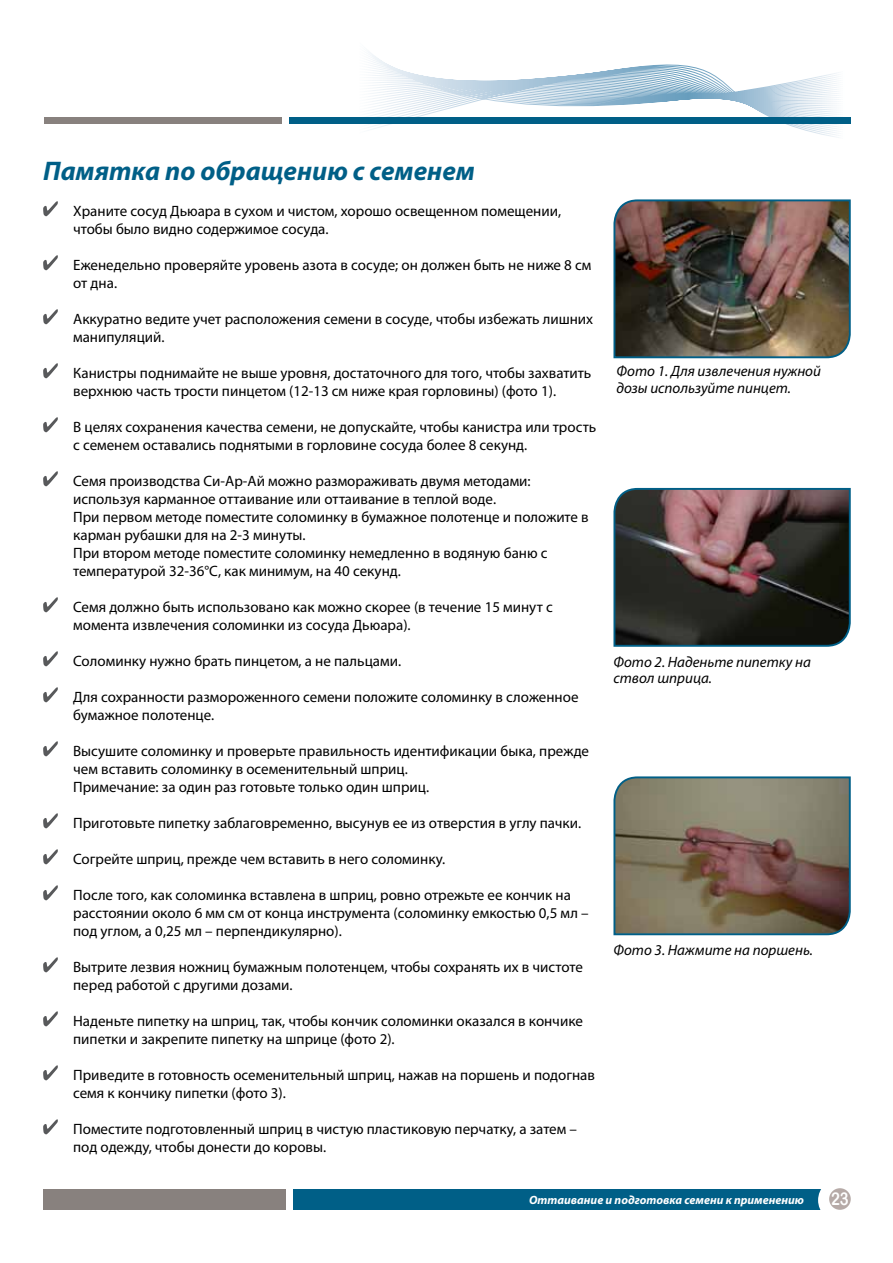
<style>
.page{position:relative;width:893px;height:1263px;background:#fff}
.page>*{position:absolute;margin:0;border:0;box-sizing:border-box;transform-origin:0 0}
.t1{font:italic 700 27px "Myriad Pro";color:#005f87}
.t2{font:17.7px "Arial Rounded MT Bold";color:#fff;scale:.85 1}
.t3{font:15px/18px "Myriad Pro";color:#000}
.t4{font:italic 15px/16.5px "Myriad Pro";color:#000}
.t5{font:italic 700 12px "Myriad Pro";color:#fff}
</style>
<div class="page">
<svg style="left:43px;top:201px;width:15px;height:15px"></svg>
<svg style="left:43px;top:255px;width:15px;height:15px"></svg>
<svg style="left:43px;top:309px;width:15px;height:15px"></svg>
<svg style="left:43px;top:363px;width:15px;height:15px"></svg>
<svg style="left:43px;top:417px;width:15px;height:15px"></svg>
<svg style="left:43px;top:471px;width:15px;height:15px"></svg>
<svg style="left:43px;top:597px;width:15px;height:15px"></svg>
<svg style="left:43px;top:651px;width:15px;height:15px"></svg>
<svg style="left:43px;top:687px;width:15px;height:15px"></svg>
<svg style="left:43px;top:741px;width:15px;height:15px"></svg>
<svg style="left:43px;top:813px;width:15px;height:15px"></svg>
<svg style="left:43px;top:849px;width:15px;height:15px"></svg>
<svg style="left:43px;top:885px;width:15px;height:15px"></svg>
<svg style="left:43px;top:957px;width:15px;height:15px"></svg>
<svg style="left:43px;top:1011px;width:15px;height:15px"></svg>
<svg style="left:43px;top:1065px;width:15px;height:15px"></svg>
<svg style="left:43px;top:1119px;width:15px;height:15px"></svg>
<div style="left:44px;top:117px;width:238px;height:7px;background:#88817e"></div>
<svg style="left:359px;top:53px;width:491px;height:85px"></svg>
<div style="left:289px;top:117px;width:561px;height:6px;background:#005f87"></div>
<div style="left:293px;top:1188px;width:554px;height:21px;background:#005f87"></div>
<div style="left:818px;top:1178px;width:43px;height:44px;background:#fff;border-radius:50%"></div>
<div style="left:43px;top:1188px;width:242px;height:21px;background:#88817e"></div>
<div style="left:829px;top:1188px;width:22px;height:22px;background:#b6aaa7;border-radius:50%"></div>
<img style="left:613px;top:199px;width:238px;height:160px">
<svg style="left:613px;top:487px;width:238px;height:160px;background:#433b3a"></svg>
<svg style="left:613px;top:776px;width:238px;height:160px;background:#7a7061"></svg>
<h1 class="t1" style="left:43px;top:153px;width:433px">Памятка по обращению с семенем</h1>
<p class="t3" style="left:73px;top:202px;width:489px">Храните сосуд Дьюара в сухом и чистом, хорошо освещенном помещении, чтобы было видно содержимое сосуда.</p>
<p class="t3" style="left:73px;top:256px;width:520px">Еженедельно проверяйте уровень азота в сосуде; он должен быть не ниже 8 см от дна.</p>
<p class="t3" style="left:73px;top:310px;width:521px">Аккуратно ведите учет расположения семени в сосуде, чтобы избежать лишних манипуляций.</p>
<p class="t3" style="left:73px;top:364px;width:520px">Канистры поднимайте не выше уровня, достаточного для того, чтобы захватить верхнюю часть трости пинцетом (12-13 см ниже края горловины) (фото 1).</p>
<p class="t3" style="left:73px;top:418px;width:525px">В целях сохранения качества семени, не допускайте, чтобы канистра или трость с семенем оставались поднятыми в горловине сосуда более 8 секунд.</p>
<p class="t3" style="left:73px;top:472px;width:517px">Семя производства Си-Ар-Ай можно размораживать двумя методами: используя карманное оттаивание или оттаивание в теплой воде.<br>При первом методе поместите соломинку в бумажное полотенце и положите в карман рубашки для на 2-3 минуты.<br>При втором методе поместите соломинку немедленно в водяную баню с температурой 32-36°С, как минимум, на 40 секунд.</p>
<p class="t3" style="left:73px;top:598px;width:481px">Семя должно быть использовано как можно скорее (в течение 15 минут с момента извлечения соломинки из сосуда Дьюара).</p>
<p class="t3" style="left:73px;top:652px;width:329px">Соломинку нужно брать пинцетом, а не пальцами.</p>
<p class="t3" style="left:73px;top:688px;width:507px">Для сохранности размороженного семени положите соломинку в сложенное бумажное полотенце.</p>
<p class="t3" style="left:73px;top:742px;width:517px">Высушите соломинку и проверьте правильность идентификации быка, прежде чем вставить соломинку в осеменительный шприц.<br>Примечание: за один раз готовьте только один шприц.</p>
<p class="t3" style="left:73px;top:814px;width:510px">Приготовьте пипетку заблаговременно, высунув ее из отверстия в углу пачки.</p>
<p class="t3" style="left:73px;top:850px;width:373px">Согрейте шприц, прежде чем вставить в него соломинку.</p>
<p class="t3" style="left:73px;top:886px;width:517px">После того, как соломинка вставлена в шприц, ровно отрежьте ее кончик на расстоянии около 6 мм см от конца инструмента (соломинку емкостью 0,5 мл – под углом, а 0,25 мл – перпендикулярно).</p>
<p class="t3" style="left:73px;top:958px;width:511px">Вытрите лезвия ножниц бумажным полотенцем, чтобы сохранять их в чистоте перед работой с другими дозами.</p>
<p class="t3" style="left:73px;top:1012px;width:511px">Наденьте пипетку на шприц, так, чтобы кончик соломинки оказался в кончике пипетки и закрепите пипетку на шприце (фото 2).</p>
<p class="t3" style="left:73px;top:1066px;width:523px">Приведите в готовность осеменительный шприц, нажав на поршень и подогнав семя к кончику пипетки (фото 3).</p>
<p class="t3" style="left:73px;top:1120px;width:505px">Поместите подготовленный шприц в чистую пластиковую перчатку, а затем – под одежду, чтобы донести до коровы.</p>
<p class="t5" style="left:529px;top:1192px;width:277px">Оттаивание и подготовка семени к применению</p>
<p class="t2" style="left:831px;top:1188px;width:22px">23</p>
<p class="t4" style="left:617px;top:363px;width:206px">Фото 1. Для извлечения нужной дозы используйте пинцет.</p>
<p class="t4" style="left:613px;top:653px;width:199px">Фото 2. Наденьте пипетку на ствол шприца.</p>
<p class="t4" style="left:613px;top:941px;width:201px">Фото 3. Нажмите на поршень.</p>
</div>
